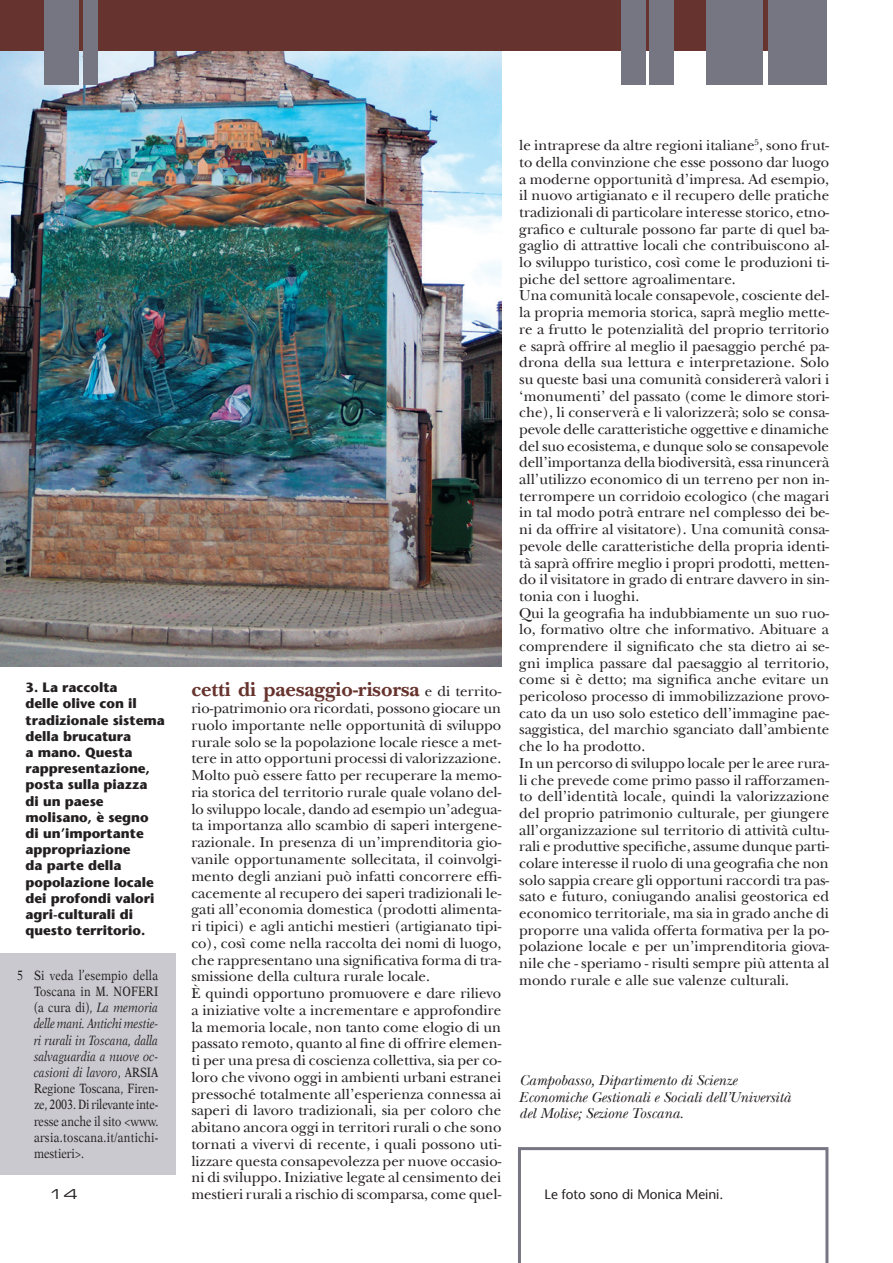
<style>
.page{position:relative;width:893px;height:1263px;background:#fff}
.page>*{position:absolute;margin:0;border:0;box-sizing:border-box;transform-origin:0 0}
.t1{font:700 21px "New Baskerville";color:#67332e}
.t2{font:15px/16.6px "New Baskerville";color:#231f20}
.t3{font:italic 15px/16.6px "New Baskerville";color:#231f20}
.t4{font:13.5px/16.2px "New Aster";color:#231f20;text-align:justify;scale:.8 1}
.t5{font:700 13.5px/16.2px "Stone Sans";color:#231f20}
.t6{font:13.5px "Stone Sans";color:#231f20}
.t7{font:13.5px "Eurostile Extended Two";color:#231f20;scale:1.11 1}
.s1{font-style:italic}
.s2{font-weight:400;font-size:15px;color:#231f20}
</style>
<div class="page">
<img style="left:0;top:51px;width:501px;height:615px">
<div style="left:0;top:0;width:825px;height:51px;background:#67332e"></div>
<div style="left:44px;top:0;width:35px;height:85px;background:#767582"></div>
<div style="left:83px;top:0;width:14px;height:85px;background:#767582"></div>
<div style="left:621px;top:0;width:24px;height:85px;background:#767582"></div>
<div style="left:649px;top:0;width:25px;height:85px;background:#767582"></div>
<div style="left:769px;top:0;width:58px;height:85px;background:#767582"></div>
<div style="left:706px;top:0;width:57px;height:85px;background:#767582"></div>
<div style="left:0;top:953px;width:175px;height:222px;background:#cac9cf"></div>
<svg style="left:518px;top:1147px;width:310px;height:116px"></svg>
<p class="t5" style="left:26px;top:679px;width:141px">3. La raccolta<br>delle olive con il tradizionale sistema della brucatura<br>a mano. Questa rappresentazione, posta sulla piazza<br>di un paese molisano, è segno di un’importante appropriazione<br>da parte della popolazione locale dei profondi valori agri-culturali di questo territorio.</p>
<p class="t4" style="left:34px;top:967px;width:157px;text-indent:-17px">5 Si veda l’esempio della Toscana in M. NOFERI (a cura di), <span class="s1">La memoria delle mani. Antichi mestie&shy;ri rurali in Toscana, dalla salvaguardia a nuove oc&shy;casioni di lavoro</span>, ARSIA Regione Toscana, Firen&shy;ze, 2003. Di rilevante inte&shy;resse anche il sito &lt;www. arsia.toscana.it/antichi&shy;mestieri&gt;.</p>
<p class="t7" style="left:49px;top:1185px;width:28px">14</p>
<h1 class="t1" style="left:191px;top:677px;width:311px">cetti di paesaggio-risorsa <span class="s2">e di territo-</span></h1>
<p class="t2" style="left:191px;top:700px;width:312px">rio-patrimonio ora ricordati, possono giocare un ruolo importante nelle opportunità di sviluppo rurale solo se la popolazione locale riesce a met&shy;tere in atto opportuni processi di valorizzazione.<br>Molto può essere fatto per recuperare la memo&shy;ria storica del territorio rurale quale volano del&shy;lo sviluppo locale, dando ad esempio un’adegua&shy;ta importanza allo scambio di saperi intergene&shy;razionale. In presenza di un’imprenditoria gio&shy;vanile opportunamente sollecitata, il coinvolgi&shy;mento degli anziani può infatti concorrere effi&shy;cacemente al recupero dei saperi tradizionali le&shy;gati all’economia domestica (prodotti alimenta&shy;ri tipici) e agli antichi mestieri (artigianato tipi&shy;co), così come nella raccolta dei nomi di luogo, che rappresentano una significativa forma di tra&shy;smissione della cultura rurale locale.<br>È quindi opportuno promuovere e dare rilievo a iniziative volte a incrementare e approfondire la memoria locale, non tanto come elogio di un passato remoto, quanto al fine di offrire elemen&shy;ti per una presa di coscienza collettiva, sia per co&shy;loro che vivono oggi in ambienti urbani estranei pressoché totalmente all’esperienza connessa ai saperi di lavoro tradizionali, sia per coloro che abitano ancora oggi in territori rurali o che sono tornati a vivervi di recente, i quali possono uti&shy;lizzare questa consapevolezza per nuove occasio&shy;ni di sviluppo. Iniziative legate al censimento dei mestieri rurali a rischio di scomparsa, come quel-</p>
<p class="t2" style="left:519px;top:137px;width:312px">le intraprese da altre regioni italiane<sup>5</sup>, sono frut&shy;to della convinzione che esse possono dar luogo a moderne opportunità d’impresa. Ad esempio, il nuovo artigianato e il recupero delle pratiche tradizionali di particolare interesse storico, etno&shy;grafico e culturale possono far parte di quel ba&shy;gaglio di attrattive locali che contribuiscono al&shy;lo sviluppo turistico, così come le produzioni ti&shy;piche del settore agroalimentare.<br>Una comunità locale consapevole, cosciente del&shy;la propria memoria storica, saprà meglio mette&shy;re a frutto le potenzialità del proprio territorio e saprà offrire al meglio il paesaggio perché pa&shy;drona della sua lettura e interpretazione. Solo su queste basi una comunità considererà valori i ‘monumenti’ del passato (come le dimore stori&shy;che), li conserverà e li valorizzerà; solo se consa&shy;pevole delle caratteristiche oggettive e dinamiche del suo ecosistema, e dunque solo se consapevole dell’importanza della biodiversità, essa rinuncerà all’utilizzo economico di un terreno per non in&shy;terrompere un corridoio ecologico (che magari in tal modo potrà entrare nel complesso dei be&shy;ni da offrire al visitatore). Una comunità consa&shy;pevole delle caratteristiche della propria identi&shy;tà saprà offrire meglio i propri prodotti, metten&shy;do il visitatore in grado di entrare davvero in sin&shy;tonia con i luoghi.<br>Qui la geografia ha indubbiamente un suo ruo&shy;lo, formativo oltre che informativo. Abituare a comprendere il significato che sta dietro ai se&shy;gni implica passare dal paesaggio al territorio, come si è detto; ma significa anche evitare un pericoloso processo di immobilizzazione provo&shy;cato da un uso solo estetico dell’immagine pae&shy;saggistica, del marchio sganciato dall’ambiente che lo ha prodotto.<br>In un percorso di sviluppo locale per le aree rura&shy;li che prevede come primo passo il rafforzamen&shy;to dell’identità locale, quindi la valorizzazione del proprio patrimonio culturale, per giungere all’organizzazione sul territorio di attività cultu&shy;rali e produttive specifiche, assume dunque parti&shy;colare interesse il ruolo di una geografia che non solo sappia creare gli opportuni raccordi tra pas&shy;sato e futuro, coniugando analisi geostorica ed economico territoriale, ma sia in grado anche di proporre una valida offerta formativa per la po&shy;polazione locale e per un’imprenditoria giova&shy;nile che - speriamo - risulti sempre più attenta al mondo rurale e alle sue valenze culturali.</p>
<p class="t3" style="left:519px;top:1072px;width:273px">Campobasso, Dipartimento di Scienze<br>Economiche Gestionali e Sociali dell’Università del Molise; Sezione Toscana.</p>
<p class="t6" style="left:544px;top:1186px;width:180px">Le foto sono di Monica Meini.</p>
</div>
